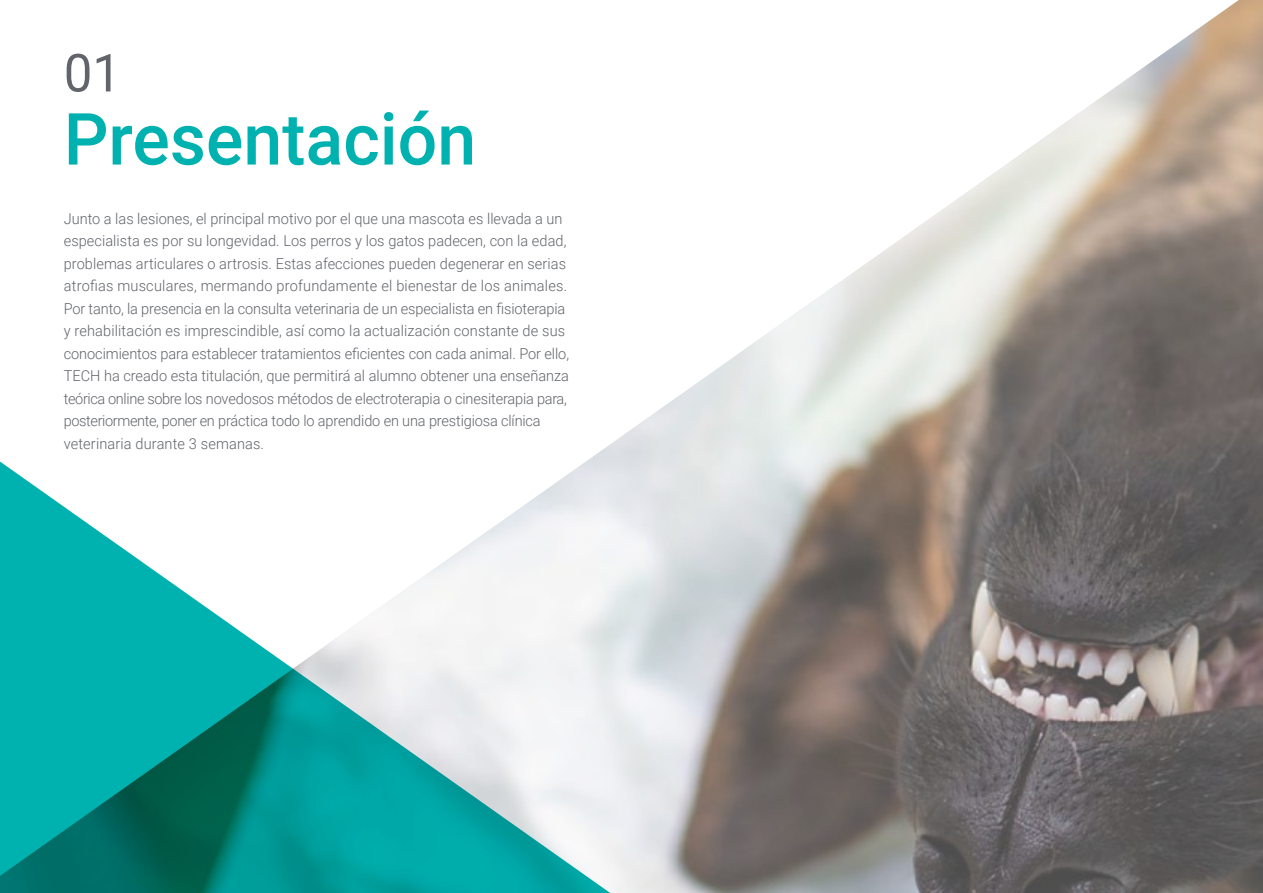
<style>
.page{position:relative;width:1263px;height:893px;background:#fff}
.page>*{position:absolute;margin:0;border:0;box-sizing:border-box;transform-origin:0 0}
.t1{font:500 72px "Roboto";color:#00b2af}
.t2{font:52.5px "Roboto";color:#61646a}
.t3{font:300 15px/22.5px "Roboto";color:#61646a}
</style>
<div class="page">
<img style="left:608px;top:0;width:655px;height:893px">
<svg style="left:0;top:446px;width:640px;height:447px"></svg>
<h2 class="t2" style="left:64px;top:36px;width:59px">01</h2>
<h1 class="t1" style="left:64px;top:89px;width:414px">Presentación</h1>
<p class="t3" style="left:64px;top:207px;width:507px">Junto a las lesiones, el principal motivo por el que una mascota es llevada a un especialista es por su longevidad. Los perros y los gatos padecen, con la edad, problemas articulares o artrosis. Estas afecciones pueden degenerar en serias atrofias musculares, mermando profundamente el bienestar de los animales.<br>Por tanto, la presencia en la consulta veterinaria de un especialista en fisioterapia y rehabilitación es imprescindible, así como la actualización constante de sus conocimientos para establecer tratamientos eficientes con cada animal. Por ello, TECH ha creado esta titulación, que permitirá al alumno obtener una enseñanza teórica online sobre los novedosos métodos de electroterapia o cinesiterapia para, posteriormente, poner en práctica todo lo aprendido en una prestigiosa clínica veterinaria durante 3 semanas.</p>
</div>
